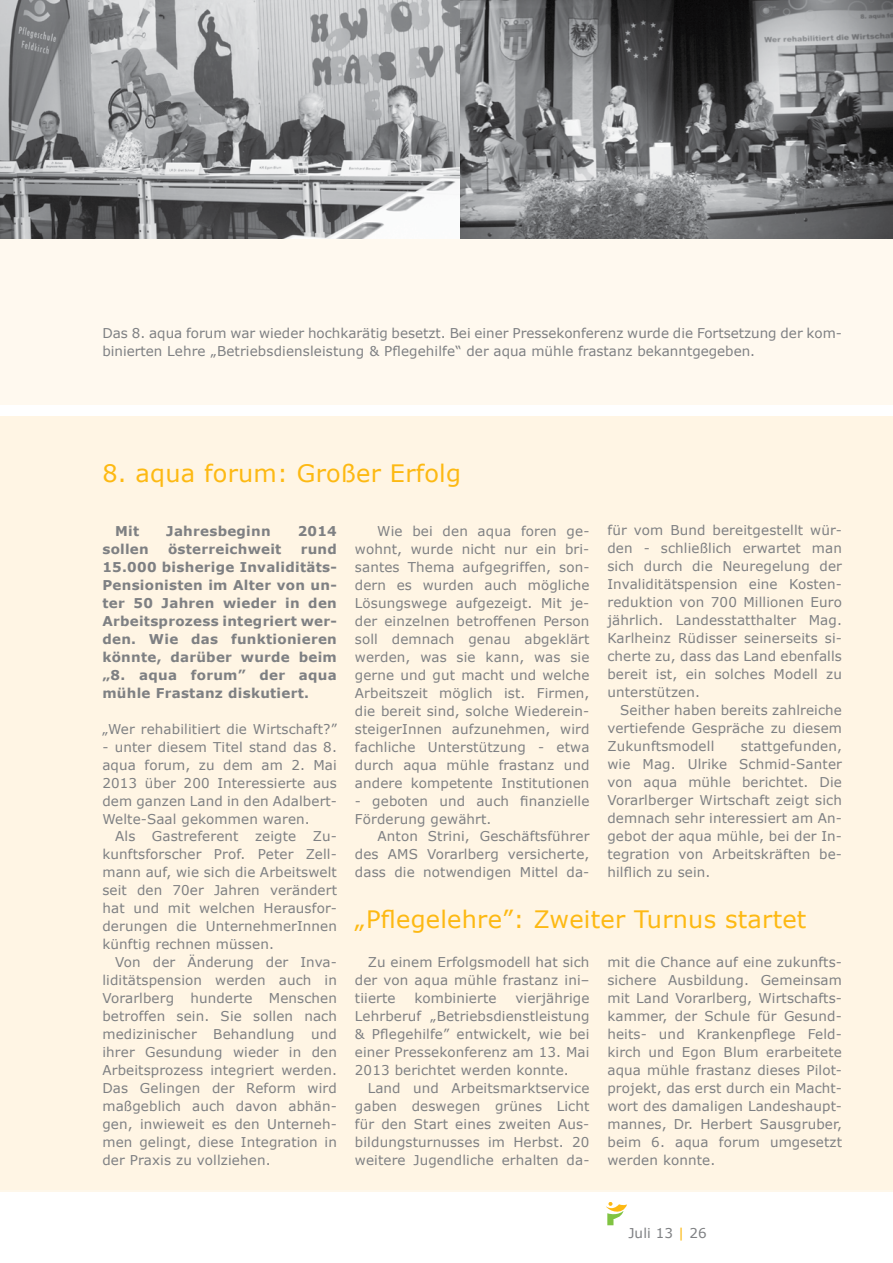
<style>
.page{position:relative;width:893px;height:1263px;background:#fff}
.page>*{position:absolute;margin:0;border:0;box-sizing:border-box;transform-origin:0 0}
.t1{font:24px "Verdana";letter-spacing:.01em;color:#fdb913}
.t2{font:13.5px/18px "Verdana";letter-spacing:.01em;color:#7e8083;text-align:justify}
.t3{font:700 13.5px/18px "Verdana";letter-spacing:.02em;color:#7e8083;text-align:justify}
.s1{color:#fdb913}
</style>
<div class="page">
<svg style="left:606px;top:1202px;width:21px;height:24px"></svg>
<div style="left:0;top:0;width:893px;height:404px;background:#fff9ef"></div>
<div style="left:0;top:416px;width:893px;height:774px;background:#fff5e4"></div>
<img style="left:460px;top:0;width:433px;height:238px">
<img style="left:0;top:0;width:460px;height:238px">
<p class="t2" style="left:102px;top:323px;width:741px">Das 8. aqua forum war wieder hochkarätig besetzt. Bei einer Pressekonferenz wurde die Fortsetzung der kom&shy;binierten Lehre „Betriebsdiensleistung &amp; Pflegehilfe“ der aqua mühle frastanz bekanntgegeben.</p>
<h1 class="t1" style="left:102px;top:458px;width:360px">8. aqua forum: Großer Erfolg</h1>
<p class="t3" style="left:115px;top:521px;width:26px">Mit</p>
<p class="t3" style="left:166px;top:521px;width:106px">Jahresbeginn</p>
<p class="t3" style="left:298px;top:521px;width:41px">2014</p>
<p class="t3" style="left:102px;top:539px;width:48px">sollen</p>
<p class="t3" style="left:168px;top:539px;width:115px">österreichweit</p>
<p class="t3" style="left:102px;top:539px;width:236px;text-indent:198px">rund 15.000 bisherige Invaliditäts-Pensionisten im Alter von un&shy;ter 50 Jahren wieder in den Arbeitsprozess integriert wer&shy;den. Wie das funktionieren könnte, darüber wurde beim „8. aqua forum” der aqua mühle Frastanz diskutiert.</p>
<p class="t2" style="left:102px;top:719px;width:236px">„Wer rehabilitiert die Wirtschaft?”</p>
<p class="t2" style="left:102px;top:737px;width:236px">- unter diesem Titel stand das 8. aqua forum, zu dem am 2. Mai 2013 über 200 Interessierte aus dem ganzen Land in den Adalbert-Welte-Saal gekommen waren.</p>
<p class="t2" style="left:102px;top:827px;width:236px;text-indent:13px">Als Gastreferent zeigte Zu&shy;kunftsforscher Prof. Peter Zell&shy;mann auf, wie sich die Arbeitswelt seit den 70er Jahren verändert hat und mit welchen Herausfor&shy;derungen die U nternehmerInnen künftig rechnen müssen.</p>
<p class="t2" style="left:102px;top:953px;width:236px;text-indent:13px">Von der Änderung der Inva&shy;liditätspension werden auch in Vorarlberg hunderte Menschen betroffen sein. Sie sollen nach medizinischer Behandlung und ihrer Gesundung wieder in den Arbeitsprozess integriert werden.<br>Das Gelingen der Reform wird maßgeblich auch davon abhän&shy;gen, inwieweit es den U nterneh&shy;men gelingt, diese Integration in der Praxis zu vollziehen.</p>
<p class="t2" style="left:355px;top:521px;width:236px;text-indent:22px">Wie bei den aqua foren ge&shy;wohnt, wurde nicht nur ein bri&shy;santes Thema aufgegriffen, son&shy;dern es wurden auch mögliche Lösungswege aufgezeigt. M it je&shy;der einzelnen betroffenen Person soll demnach genau abgeklärt werden, was sie kann, was sie gerne und gut macht und welche Arbeitszeit möglich ist. Firmen, die bereit sind, solche Wiederein&shy;steigerInnen aufzunehmen, wird fachliche U nterstützung - etwa durch aqua mühle frastanz und andere kompetente Institutionen</p>
<p class="t2" style="left:355px;top:791px;width:236px">- geboten und auch finanzielle<br>Förderung gewährt.</p>
<p class="t2" style="left:355px;top:827px;width:236px;text-indent:23px">Anton Strini, Geschäftsführer des AMS</p>
<p class="t2" style="left:355px;top:845px;width:236px;text-align:right">Vorarlberg versicherte,<br>dass die notwendigen M ittel da-</p>
<p class="t2" style="left:607px;top:521px;width:236px">für vom Bund bereitgestellt wür&shy;den - schließlich erwartet man sich durch die Neuregelung der Invaliditätspension eine Kosten&shy;reduktion von 700 M illionen Euro jährlich. Landesstatthalter Mag.<br>Karlheinz Rüdisser seinerseits si&shy;cherte zu, dass das Land ebenfalls bereit ist, ein solches Modell zu unterstützen.</p>
<p class="t2" style="left:607px;top:701px;width:236px;text-indent:13px">Seither haben bereits zahlreiche vertiefende Gespräche zu diesem Zukunftsmodell</p>
<p class="t2" style="left:607px;top:737px;width:236px;text-indent:133px">stattgefunden, wie Mag. U lrike Schmid-Santer von aqua mühle berichtet. Die Vorarlberger Wirtschaft zeigt sich demnach sehr interessiert am An&shy;gebot der aqua mühle, bei der In&shy;tegration von Arbeitskräften be&shy;hilflich zu sein.</p>
<h1 class="t1" style="left:355px;top:904px;width:453px">„Pflegelehre”: Zweiter Turnus startet</h1>
<p class="t2" style="left:355px;top:953px;width:236px;text-indent:13px">Zu einem Erfolgsmodell hat sich der von aqua mühle frastanz ini– tiierte</p>
<p class="t2" style="left:355px;top:989px;width:236px;text-indent:160px">vierjährige Lehrberuf „Betriebsdienstleistung &amp; Pflegehilfe” entwickelt, wie bei einer Pressekonferenz am 13. Mai 2013 berichtet werden konnte.</p>
<p class="t2" style="left:355px;top:1079px;width:236px;text-indent:13px">Land und Arbeitsmarktservice gaben deswegen grünes Licht für den Start eines zweiten Aus&shy;bildungsturnusses im Herbst. 20 weitere Jugendliche erhalten da-</p>
<p class="t2" style="left:414px;top:989px;width:84px">kombinierte</p>
<p class="t2" style="left:607px;top:953px;width:236px">mit die Chance auf eine zukunfts&shy;sichere Ausbildung. Gemeinsam mit Land Vorarlberg, Wirtschafts&shy;kammer, der Schule für Gesund&shy;heits- und Krankenpflege Feld&shy;kirch und Egon Blum erarbeitete aqua mühle frastanz dieses Pilot&shy;projekt, das erst durch ein Macht&shy;wort des damaligen Landeshaupt&shy;mannes, Dr. Herbert Sausgruber, beim 6. aqua forum umgesetzt werden konnte.</p>
<p class="t2" style="left:628px;top:1223px;width:80px">Juli 13 <span class="s1">|</span> 26</p>
</div>
